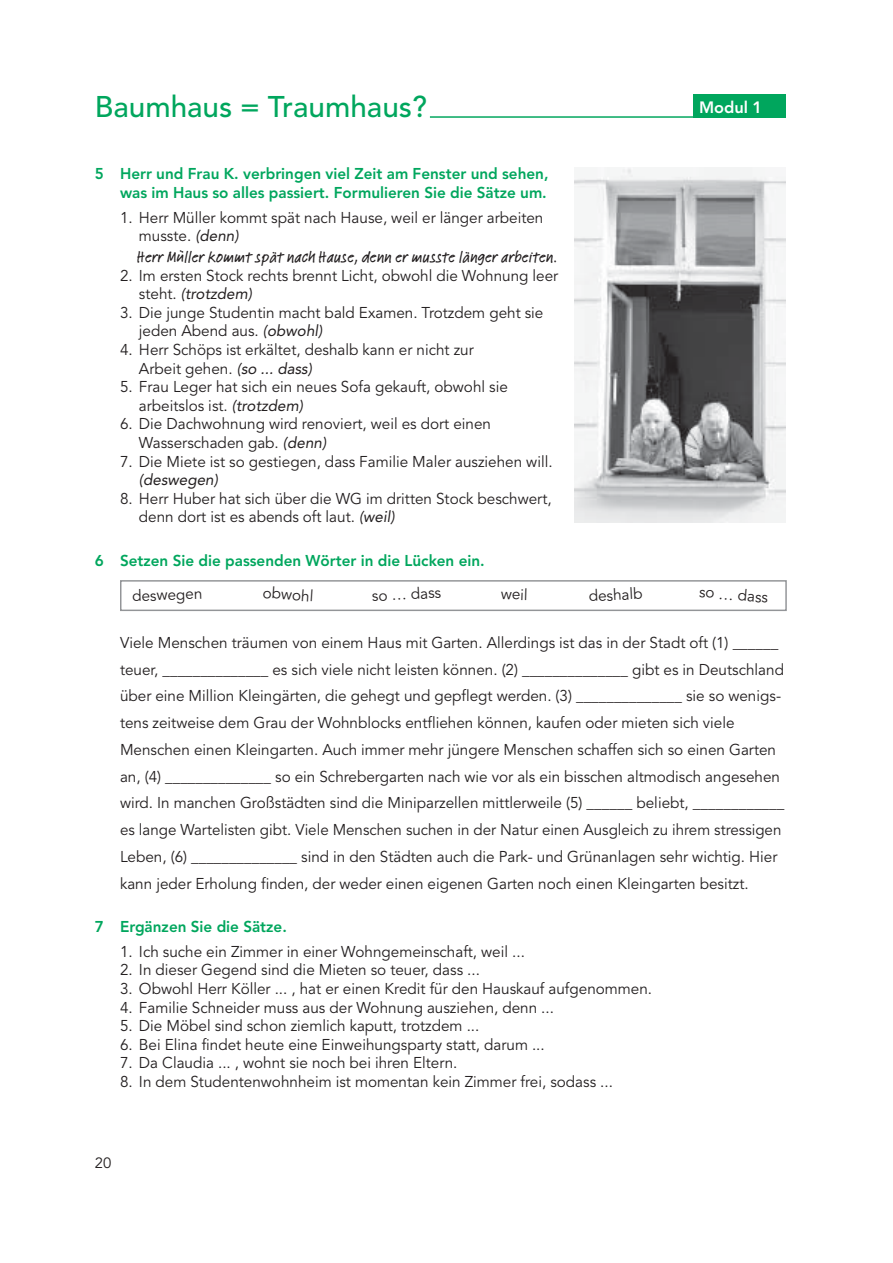
<style>
.page{position:relative;width:893px;height:1263px;background:#fff}
.page>*{position:absolute;margin:0;border:0;box-sizing:border-box;transform-origin:0 0}
.t1{font:500 29.7px "Avenir";color:#00a65d}
.t2{font:500 16.35px "Linotype Feltpen";color:#231f20}
.t3{font:800 16.35px "Avenir";color:#fff}
.t4{font:15.6px/26.7px "Avenir";color:#231f20}
.t5{font:800 15.6px/18.6px "Avenir";color:#00a65d;text-align:right}
.t6{font:italic 15.6px "Avenir";color:#231f20}
.t7{font:14.85px "Avenir";color:#231f20}
.s1{font-style:italic}
</style>
<div class="page">
<hr style="left:430px;top:116px;width:355px;height:2px;background:#00a65d">
<div style="left:693px;top:94px;width:92px;height:23px;background:#00a65d"></div>
<img style="left:575px;top:168px;width:210px;height:354px">
<div style="left:120px;top:580px;width:667px;height:31px;border:1px solid #939598"></div>
<h1 class="t1" style="left:95px;top:95px;width:334px">Baumhaus = Traumhaus?</h1>
<p class="t3" style="left:699px;top:101px;width:65px">Modul 1</p>
<p class="t5" style="left:95px;top:166px;width:455px">5 Herr und Frau K. verbringen viel Zeit am Fenster und sehen, was im Haus so alles passiert. Formulieren Sie die Sätze um.</p>
<p class="t4" style="left:139px;top:210px;width:406px;line-height:18.6px;text-indent:-19px">1. Herr Müller kommt spät nach Hause, weil er länger arbeiten musste. <span class="s1">(denn)</span></p>
<p class="t2" style="left:137px;top:251px;width:422px">Herr Müller kommt spät nach Hause, denn er musste länger arbeiten.</p>
<p class="t4" style="left:139px;top:268px;width:421px;line-height:18.6px;text-indent:-19px">2. Im ersten Stock rechts brennt Licht, obwohl die Wohnung leer steht. <span class="s1">(trotzdem)</span></p>
<p class="t4" style="left:139px;top:305px;width:406px;line-height:18.6px;text-indent:-19px">3. Die junge Studentin macht bald Examen. Trotzdem geht sie jeden Abend aus. <span class="s1">(obwohl)</span></p>
<p class="t4" style="left:139px;top:342px;width:336px;line-height:18.6px;text-indent:-19px">4. Herr Schöps ist erkältet, deshalb kann er nicht zur<br>Arbeit gehen. <span class="s1">(so ... dass)</span></p>
<p class="t4" style="left:139px;top:379px;width:370px;line-height:18.6px;text-indent:-19px">5. Frau Leger hat sich ein neues Sofa gekauft, obwohl sie arbeitslos ist. <span class="s1">(trotzdem)</span></p>
<p class="t4" style="left:139px;top:416px;width:353px;line-height:18.6px;text-indent:-19px">6. Die Dachwohnung wird renoviert, weil es dort einen<br>Wasserschaden gab. <span class="s1">(denn)</span></p>
<p class="t4" style="left:120px;top:450px;width:434px">7. Die Miete ist so gestiegen, dass Familie Maler ausziehen will.</p>
<p class="t6" style="left:139px;top:473px;width:80px">(deswegen)</p>
<p class="t4" style="left:139px;top:491px;width:414px;line-height:18.6px;text-indent:-19px">8. Herr Huber hat sich über die WG im dritten Stock beschwert, denn dort ist es abends oft laut. <span class="s1">(weil)</span></p>
<p class="t5" style="left:95px;top:552px;width:391px">6 Setzen Sie die passenden Wörter in die Lücken ein.</p>
<p class="t4" style="left:132px;top:584px;width:72px;rotate:-2deg">deswegen</p>
<p class="t4" style="left:264px;top:581px;width:52px;rotate:4deg">obwohl</p>
<p class="t4" style="left:371px;top:584px;width:71px;rotate:-3deg">so … dass</p>
<p class="t4" style="left:501px;top:582px;width:28px;rotate:2deg">weil</p>
<p class="t4" style="left:588px;top:584px;width:55px;rotate:-3deg">deshalb</p>
<p class="t4" style="left:700px;top:580px;width:71px;rotate:5deg">so … dass</p>
<p class="t4" style="left:120px;top:631px;width:666px">Viele Menschen träumen von einem Haus mit Garten. Allerdings ist das in der Stadt oft (1) ______ teuer, ______________ es sich viele nicht leisten können. (2) ______________ gibt es in Deutschland über eine Million Kleingärten, die gehegt und gepflegt werden. (3) ______________ sie so wenigs&shy;tens zeitweise dem Grau der Wohnblocks entfliehen können, kaufen oder mieten sich viele Menschen einen Kleingarten. Auch immer mehr jüngere Menschen schaffen sich so einen Garten an, (4) ______________ so ein Schrebergarten nach wie vor als ein bisschen altmodisch angesehen wird. In manchen Großstädten sind die Miniparzellen mittlerweile (5) ______ beliebt, ____________ es lange Wartelisten gibt. Viele Menschen suchen in der Natur einen Ausgleich zu ihrem stressigen Leben, (6) ______________ sind in den Städten auch die Park- und Grünanlagen sehr wichtig. Hier kann jeder Erholung finden, der weder einen eigenen Garten noch einen Kleingarten besitzt.</p>
<p class="t5" style="left:95px;top:919px;width:194px">7 Ergänzen Sie die Sätze.</p>
<p class="t4" style="left:120px;top:940px;width:406px">1. Ich suche ein Zimmer in einer Wohngemeinschaft, weil ...</p>
<p class="t4" style="left:120px;top:958px;width:361px">2. In dieser Gegend sind die Mieten so teuer, dass ...</p>
<p class="t4" style="left:120px;top:977px;width:534px">3. Obwohl Herr Köller ... , hat er einen Kredit für den Hauskauf aufgenommen.</p>
<p class="t4" style="left:120px;top:996px;width:435px">4. Familie Schneider muss aus der Wohnung ausziehen, denn ...</p>
<p class="t4" style="left:120px;top:1014px;width:361px">5. Die Möbel sind schon ziemlich kaputt, trotzdem ...</p>
<p class="t4" style="left:120px;top:1033px;width:426px">6. Bei Elina findet heute eine Einweihungsparty statt, darum ...</p>
<p class="t4" style="left:120px;top:1051px;width:339px">7. Da Claudia ... , wohnt sie noch bei ihren Eltern.</p>
<p class="t4" style="left:120px;top:1070px;width:494px">8. In dem Studentenwohnheim ist momentan kein Zimmer frei, sodass ...</p>
<p class="t7" style="left:95px;top:1157px;width:18px">20</p>
</div>
